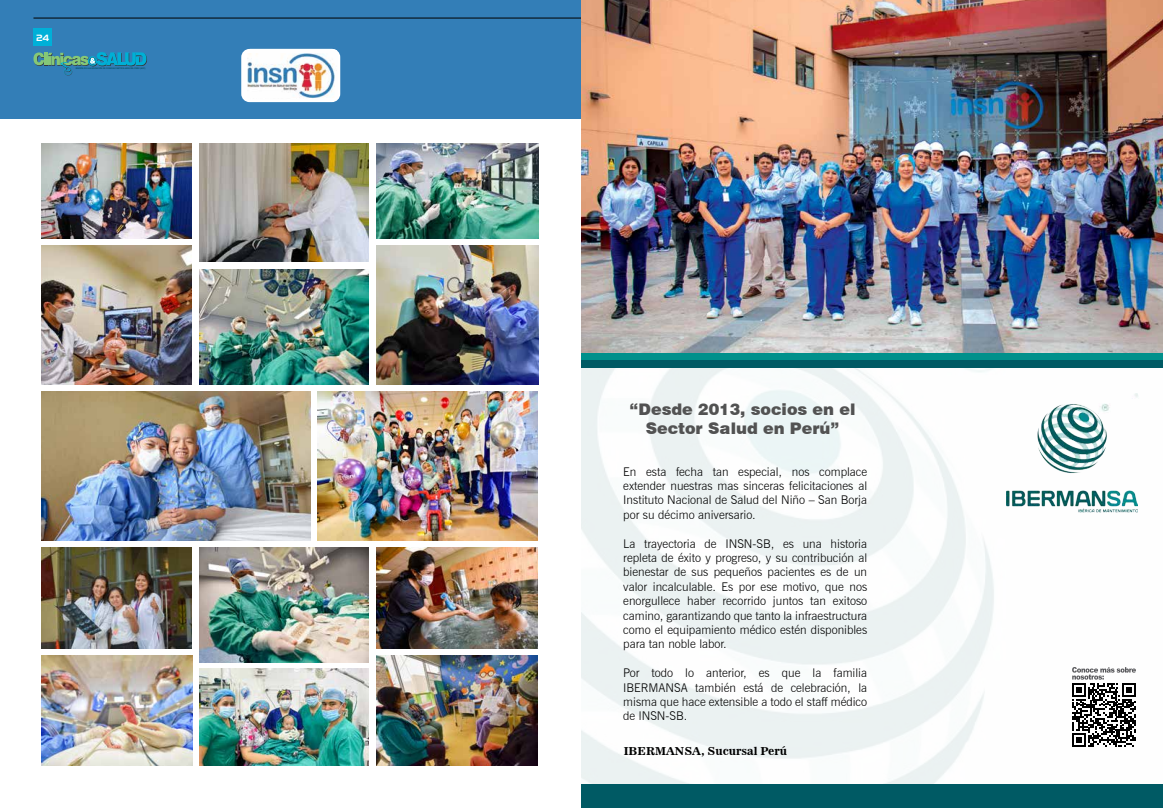
<style>
.page{position:relative;width:1163px;height:808px;background:#fff}
.page>*{position:absolute;margin:0;border:0;box-sizing:border-box;transform-origin:0 0}
.t1{font:900 16px/19.2px "Swiss 721 BT";color:#525252;text-align:center}
.t2{font:300 12px/14.4px "News Gothic BT";color:#000;text-align:justify}
.t3{font:11px "News 701 BT Bold A";color:#000}
.t4{font:9px "Hanzel Normal";color:#fff}
.t5{font:700 2.1px "Segoe UI";color:#005469;scale:.93 1}
</style>
<div class="page">
<div style="left:0;top:0;width:1162px;height:119px;background:#337eb7"></div>
<div style="left:33px;top:28px;width:19px;height:18px;background:#00b0d8"></div>
<svg style="left:33px;top:52px;width:114px;height:24px"></svg>
<hr style="left:33px;top:18px;width:1097px;height:1px;background:#000">
<div style="left:241px;top:49px;width:99px;height:53px;background:#fff;border-radius:8px"></div>
<img style="left:250px;top:49px;width:87px;height:38px">
<img style="left:247px;top:54px;width:87px;height:44px">
<img style="left:376px;top:144px;width:163px;height:94px">
<img style="left:199px;top:548px;width:170px;height:114px">
<img style="left:42px;top:144px;width:149px;height:94px">
<img style="left:376px;top:246px;width:163px;height:138px">
<img style="left:42px;top:548px;width:149px;height:100px">
<img style="left:376px;top:548px;width:161px;height:100px">
<img style="left:376px;top:656px;width:161px;height:109px">
<img style="left:42px;top:392px;width:268px;height:148px">
<img style="left:42px;top:246px;width:149px;height:138px">
<img style="left:199px;top:144px;width:170px;height:118px">
<img style="left:199px;top:269px;width:170px;height:115px">
<img style="left:199px;top:669px;width:170px;height:96px">
<img style="left:42px;top:656px;width:150px;height:109px">
<img style="left:317px;top:392px;width:220px;height:148px">
<img style="left:581px;top:367px;width:581px;height:417px">
<img style="left:581px;top:0;width:581px;height:353px">
<div style="left:581px;top:784px;width:581px;height:24px;background:#005a64"></div>
<div style="left:581px;top:353px;width:581px;height:10px;background:#00908b"></div>
<div style="left:581px;top:360px;width:581px;height:7px;background:#005a64"></div>
<svg style="left:1137px;top:393px;width:2px;height:6px"></svg>
<img style="left:1006px;top:393px;width:131px;height:130px">
<svg style="left:1097px;top:403px;width:13px;height:10px"></svg>
<svg style="left:1071px;top:667px;width:64px;height:80px"></svg>
<p class="t4" style="left:36px;top:33px;width:14px">24</p>
<p class="t5" style="left:76px;top:67px;width:76px">REVISTA DE LA ASOCIACIÓN DE CLÍNICAS PARTICULARES DEL PERÚ (ACP)</p>
<h1 class="t1" style="left:629px;top:400px;width:227px">“Desde 2013, socios en el<br>Sector Salud en Perú”</h1>
<p class="t2" style="left:623px;top:464px;width:245px">En esta fecha tan especial, nos complace extender nuestras mas sinceras felicitaciones al Instituto Nacional de Salud del Niño – San Borja por su décimo aniversario.</p>
<p class="t2" style="left:623px;top:536px;width:245px">La trayectoria de INSN-SB, es una historia repleta de éxito y progreso, y su contribución al bienestar de sus pequeños pacientes es de un valor incalculable. Es por ese motivo, que nos enorgullece haber recorrido juntos tan exitoso camino, garantizando que tanto la infraestructura como el equipamiento médico estén disponibles para tan noble labor.</p>
<p class="t2" style="left:623px;top:666px;width:245px">Por todo lo anterior, es que la familia IBERMANSA también está de celebración, la misma que hace extensible a todo el staff médico de lNSN-SB.</p>
<p class="t3" style="left:623px;top:744px;width:165px">IBERMANSA, Sucursal Perú</p>
</div>
